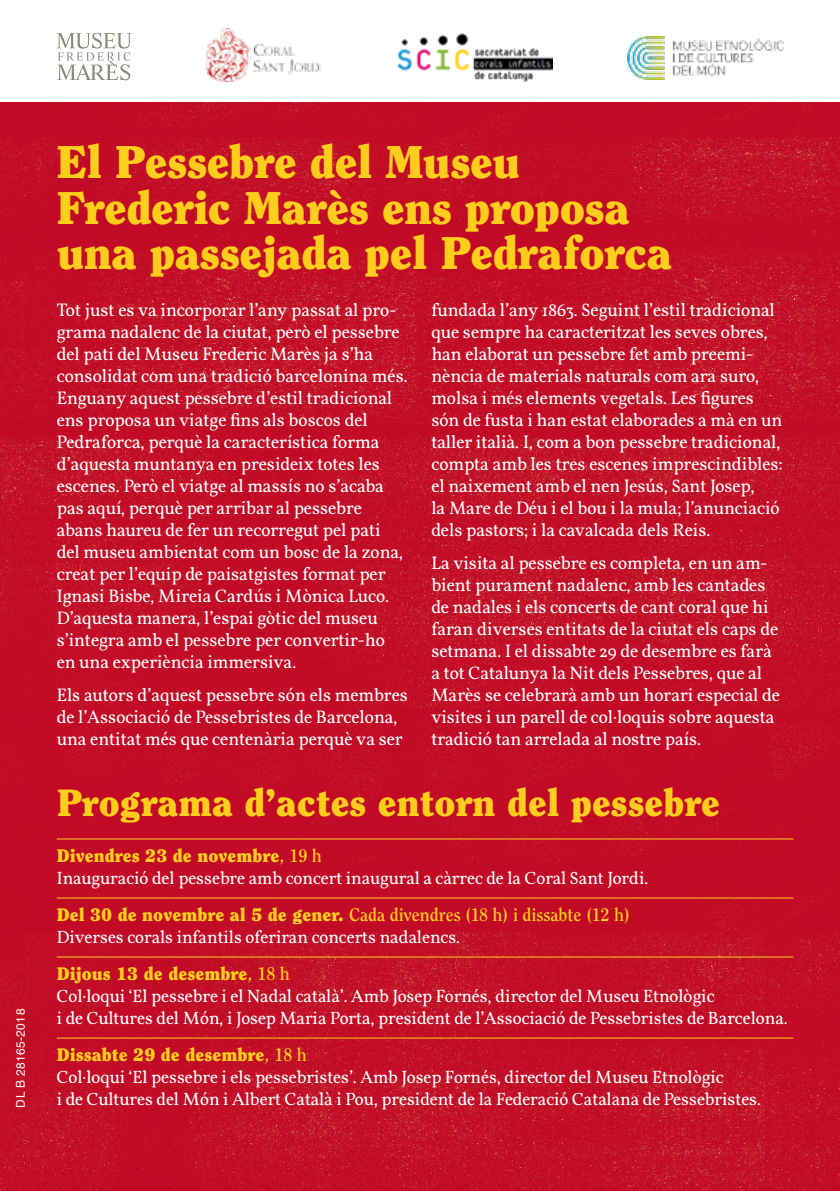
<style>
.page{position:relative;width:840px;height:1191px;background:#fff}
.page>*{position:absolute;margin:0;border:0;box-sizing:border-box;transform-origin:0 0}
.t1{font:900 45.6px/45.6px "Clearface";letter-spacing:-.01em;color:#ffcd1c}
.t2{font:900 37.8px "Clearface";color:#ffcd1c}
.t3{font:18.4px/22px "Vollkorn";color:#fff}
.t4{font:18px/22px "Vollkorn";color:#fff}
.t5{font:900 18px "Clearface";color:#ffcd1c}
.t6{font:700 18px "Clearface";color:#ffcd1c}
.t7{font:12px "Helvetica";letter-spacing:.03em;color:#fff}
.s1{font-weight:700}
.s2{font-weight:900}
</style>
<div class="page">
<img style="left:0;top:102px;width:839px;height:1089px">
<hr style="left:57px;top:838px;width:736px;height:1px;background:#ffcd1c">
<hr style="left:57px;top:897px;width:736px;height:1px;background:#ffcd1c">
<hr style="left:57px;top:956px;width:736px;height:1px;background:#ffcd1c">
<hr style="left:57px;top:1037px;width:736px;height:1px;background:#ffcd1c">
<img style="left:206px;top:28px;width:115px;height:53px">
<img style="left:397px;top:33px;width:155px;height:48px">
<img style="left:627px;top:36px;width:156px;height:43px">
<svg style="left:57px;top:33px;width:74px;height:47px"></svg>
<p class="t7" style="left:11px;top:1107px;width:100px;rotate:-90deg">DL B 28165-2018</p>
<h1 class="t1" style="left:57px;top:139px;width:616px">El Pessebre del Museu<br>Frederic Marès ens proposa una passejada pel Pedraforca</h1>
<p class="t3" style="left:57px;top:298px;width:352px">Tot just es va incorporar l’any passat al pro&shy;grama nadalenc de la ciutat, però el pessebre del pati del Museu Frederic Marès ja s’ha consolidat com una tradició barcelonina més.<br>Enguany aquest pessebre d’estil tradicional ens proposa un viatge fins als boscos del Pedraforca, perquè la característica forma d’aquesta muntanya en presideix totes les escenes. Però el viatge al massís no s’acaba pas aquí, perquè per arribar al pessebre abans haureu de fer un recorregut pel pati del museu ambientat com un bosc de la zona, creat per l’equip de paisatgistes format per Ignasi Bisbe, Mireia Cardús i Mònica Luco.<br>D’aquesta manera, l’espai gòtic del museu s’integra amb el pessebre per convertir-ho en una experiència immersiva.</p>
<p class="t3" style="left:57px;top:684px;width:352px">Els autors d’aquest pessebre són els membres de l’Associació de Pessebristes de Barcelona, una entitat més que centenària perquè va ser</p>
<p class="t3" style="left:431px;top:298px;width:353px">fundada l’any 1863. Seguint l’estil tradicional que sempre ha caracteritzat les seves obres, han elaborat un pessebre fet amb preemi&shy;nència de materials naturals com ara suro, molsa i més elements vegetals. Les figures són de fusta i han estat elaborades a mà en un taller italià. I, com a bon pessebre tradicional, compta amb les tres escenes imprescindibles: el naixement amb el nen Jesús, Sant Josep,<br>la Mare de Déu i el bou i la mula; l’anunciació dels pastors; i la cavalcada dels Reis.</p>
<p class="t3" style="left:431px;top:552px;width:350px">La visita al pessebre es completa, en un am&shy;bient purament nadalenc, amb les cantades de nadales i els concerts de cant coral que hi faran diverses entitats de la ciutat els caps de setmana. I el dissabte 29 de desembre es farà a tot Catalunya la Nit dels Pessebres, que al Marès se celebrarà amb un horari especial de visites i un parell de col·loquis sobre aquesta tradició tan arrelada al nostre país.</p>
<h2 class="t2" style="left:57px;top:779px;width:664px">Programa d’actes entorn del pessebre</h2>
<p class="t5" style="left:57px;top:844px;width:266px">Divendres 23 de novembre<span class="s1">, 19 h</span></p>
<p class="t4" style="left:57px;top:867px;width:593px">Inauguració del pessebre amb concert inaugural a càrrec de la Coral Sant Jordi.</p>
<p class="t6" style="left:57px;top:904px;width:574px"><span class="s2">Del 30 de novembre al 5 de gener.</span> Cada divendres (18 h) i dissabte (12 h)</p>
<p class="t4" style="left:57px;top:926px;width:405px">Diverses corals infantils oferiran concerts nadalencs.</p>
<p class="t5" style="left:57px;top:962px;width:234px">Dijous 13 de desembre<span class="s1">, 18 h</span></p>
<p class="t4" style="left:57px;top:985px;width:732px">Col·loqui ‘El pessebre i el Nadal català’. Amb Josep Fornés, director del Museu Etnològic<br>i de Cultures del Món, i Josep Maria Porta, president de l’Associació de Pessebristes de Barcelona.</p>
<p class="t5" style="left:57px;top:1043px;width:251px">Dissabte 29 de desembre<span class="s1">, 18 h</span></p>
<p class="t4" style="left:57px;top:1066px;width:705px">Col·loqui ‘El pessebre i els pessebristes’. Amb Josep Fornés, director del Museu Etnològic<br>i de Cultures del Món i Albert Català i Pou, president de la Federació Catalana de Pessebristes.</p>
</div>
